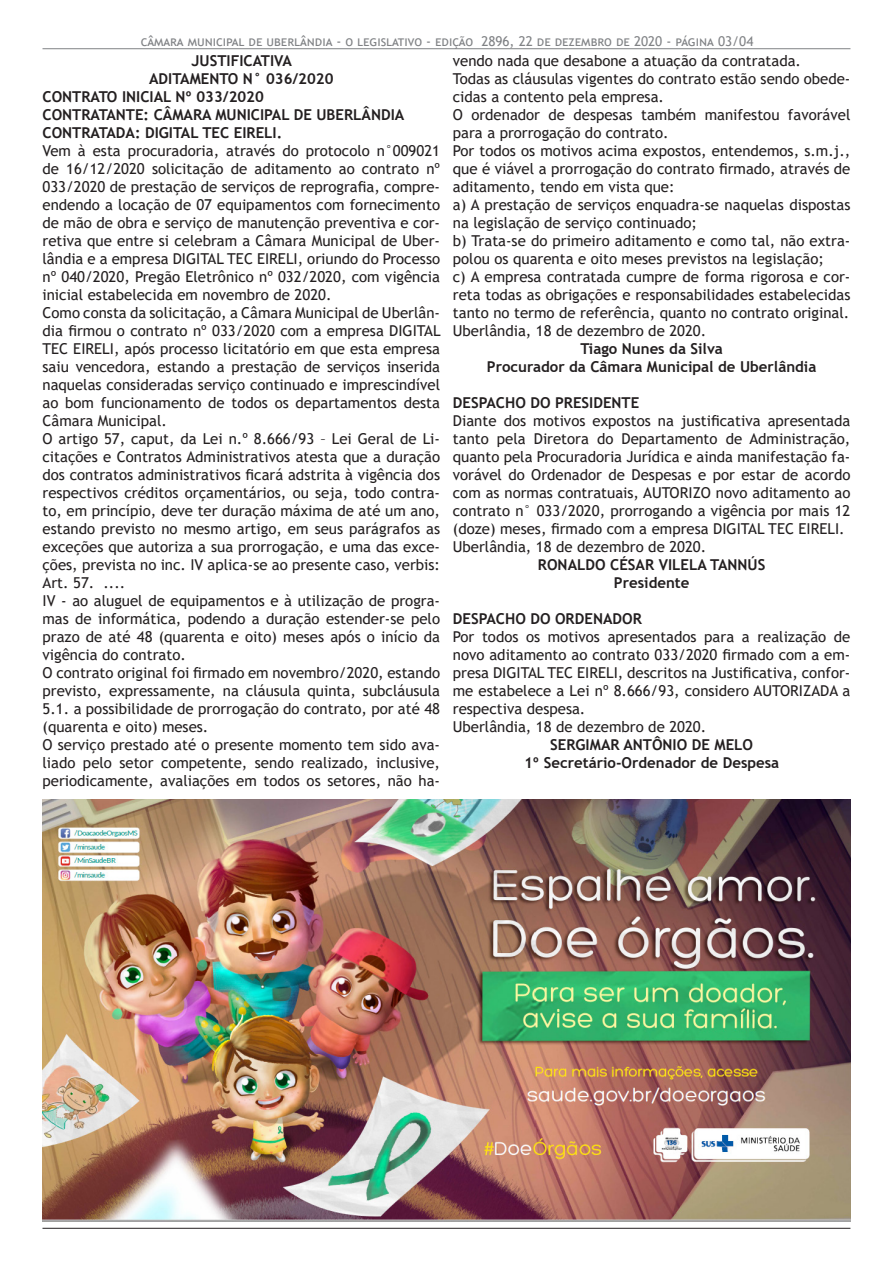
<style>
.page{position:relative;width:893px;height:1263px;background:#fff}
.page>*{position:absolute;margin:0;border:0;box-sizing:border-box;transform-origin:0 0}
.t1{font:15px/18px "Trebuchet MS";color:#231f20;text-align:justify}
.t2{font:700 15px "Trebuchet MS";color:#231f20}
.t3{font:13.5px "Trebuchet MS";color:#808285}
</style>
<div class="page">
<hr style="left:43px;top:48px;width:807px;height:1px;background:#808285">
<hr style="left:42px;top:1228px;width:808px;height:1px;background:#231f20">
<img style="left:43px;top:799px;width:807px;height:423px">
<p class="t3" style="left:141px;top:32px;width:614px">câmara municipal de uberlândia - o legislativo - edição 2896, 22 de dezembro de 2020 - página 03/04</p>
<p class="t2" style="left:192px;top:52px;width:102px">JUSTIFICATIVA</p>
<p class="t2" style="left:149px;top:70px;width:186px">ADITAMENTO N° 036/2020</p>
<p class="t2" style="left:43px;top:88px;width:223px">CONTRATO INICIAL Nº 033/2020</p>
<p class="t2" style="left:43px;top:106px;width:363px">CONTRATANTE: CÂMARA MUNICIPAL DE UBERLÂNDIA</p>
<p class="t2" style="left:43px;top:124px;width:241px">CONTRATADA: DIGITAL TEC EIRELI.</p>
<p class="t1" style="left:43px;top:142px;width:399px">Vem à esta procuradoria, através do protocolo n°009021 de 16/12/2020 solicitação de aditamento ao contrato nº 033/2020 de prestação de serviços de reprografia, compre&shy;endendo a locação de 07 equipamentos com fornecimento de mão de obra e serviço de manutenção preventiva e cor&shy;retiva que entre si celebram a Câmara Municipal de Uber&shy;lândia e a empresa DIGITAL TEC EIRELI, oriundo do Processo nº 040/2020, Pregão Eletrônico nº 032/2020, com vigência inicial estabelecida em novembro de 2020.</p>
<p class="t1" style="left:43px;top:304px;width:400px">Como consta da solicitação, a Câmara Municipal de Uberlân&shy;dia firmou o contrato nº 033/2020 com a empresa DIGITAL TEC EIRELI, após processo licitatório em que esta empresa saiu vencedora, estando a prestação de serviços inserida naquelas consideradas serviço continuado e imprescindível ao bom funcionamento de todos os departamentos desta Câmara Municipal.</p>
<p class="t1" style="left:43px;top:430px;width:399px">O artigo 57, caput, da Lei n.º 8.666/93 – Lei Geral de Li&shy;citações e Contratos Administrativos atesta que a duração dos contratos administrativos ficará adstrita à vigência dos respectivos créditos orçamentários, ou seja, todo contra&shy;to, em princípio, deve ter duração máxima de até um ano, estando previsto no mesmo artigo, em seus parágrafos as exceções que autoriza a sua prorrogação, e uma das exce&shy;ções, prevista no inc. IV aplica-se ao presente caso, verbis:</p>
<p class="t1" style="left:43px;top:574px;width:84px">Art. 57. ....</p>
<p class="t1" style="left:43px;top:592px;width:399px">IV - ao aluguel de equipamentos e à utilização de progra&shy;mas de informática, podendo a duração estender-se pelo prazo de até 48 (quarenta e oito) meses após o início da vigência do contrato.</p>
<p class="t1" style="left:43px;top:664px;width:399px">O contrato original foi firmado em novembro/2020, estando previsto, expressamente, na cláusula quinta, subcláusula 5.1. a possibilidade de prorrogação do contrato, por até 48 (quarenta e oito) meses.</p>
<p class="t1" style="left:43px;top:736px;width:399px">O serviço prestado até o presente momento tem sido ava&shy;liado pelo setor competente, sendo realizado, inclusive, periodicamente, avaliações em todos os setores, não ha-</p>
<p class="t1" style="left:453px;top:52px;width:350px">vendo nada que desabone a atuação da contratada.</p>
<p class="t1" style="left:453px;top:70px;width:399px">Todas as cláusulas vigentes do contrato estão sendo obede&shy;cidas a contento pela empresa.</p>
<p class="t1" style="left:453px;top:106px;width:399px">O ordenador de despesas também manifestou favorável para a prorrogação do contrato.</p>
<p class="t1" style="left:453px;top:142px;width:399px">Por todos os motivos acima expostos, entendemos, s.m.j., que é viável a prorrogação do contrato firmado, através de aditamento, tendo em vista que:</p>
<p class="t1" style="left:453px;top:196px;width:399px">a) A prestação de serviços enquadra-se naquelas dispostas na legislação de serviço continuado;</p>
<p class="t1" style="left:453px;top:232px;width:399px">b) Trata-se do primeiro aditamento e como tal, não extra&shy;polou os quarenta e oito meses previstos na legislação;</p>
<p class="t1" style="left:453px;top:268px;width:399px">c) A empresa contratada cumpre de forma rigorosa e cor&shy;reta todas as obrigações e responsabilidades estabelecidas tanto no termo de referência, quanto no contrato original.</p>
<p class="t1" style="left:453px;top:322px;width:255px">Uberlândia, 18 de dezembro de 2020.</p>
<p class="t2" style="left:580px;top:340px;width:144px">Tiago Nunes da Silva</p>
<p class="t2" style="left:487px;top:358px;width:331px">Procurador da Câmara Municipal de Uberlândia</p>
<p class="t2" style="left:453px;top:394px;width:188px">DESPACHO DO PRESIDENTE</p>
<p class="t1" style="left:453px;top:412px;width:399px">Diante dos motivos expostos na justificativa apresentada tanto pela Diretora do Departamento de Administração, quanto pela Procuradoria Jurídica e ainda manifestação fa&shy;vorável do Ordenador de Despesas e por estar de acordo com as normas contratuais, AUTORIZO novo aditamento ao contrato n° 033/2020, prorrogando a vigência por mais 12 (doze) meses, firmado com a empresa DIGITAL TEC EIRELI.</p>
<p class="t1" style="left:453px;top:538px;width:255px">Uberlândia, 18 de dezembro de 2020.</p>
<p class="t2" style="left:538px;top:556px;width:229px">RONALDO CÉSAR VILELA TANNÚS</p>
<p class="t2" style="left:614px;top:574px;width:77px">Presidente</p>
<p class="t2" style="left:453px;top:610px;width:190px">DESPACHO DO ORDENADOR</p>
<p class="t1" style="left:453px;top:628px;width:399px">Por todos os motivos apresentados para a realização de novo aditamento ao contrato 033/2020 firmado com a em&shy;presa DIGITAL TEC EIRELI, descritos na Justificativa, confor&shy;me estabelece a Lei nº 8.666/93, considero AUTORIZADA a respectiva despesa.</p>
<p class="t1" style="left:453px;top:718px;width:255px">Uberlândia, 18 de dezembro de 2020.</p>
<p class="t2" style="left:550px;top:736px;width:204px">SERGIMAR ANTÔNIO DE MELO</p>
<p class="t2" style="left:524px;top:754px;width:257px">1º Secretário-Ordenador de Despesa</p>
</div>
